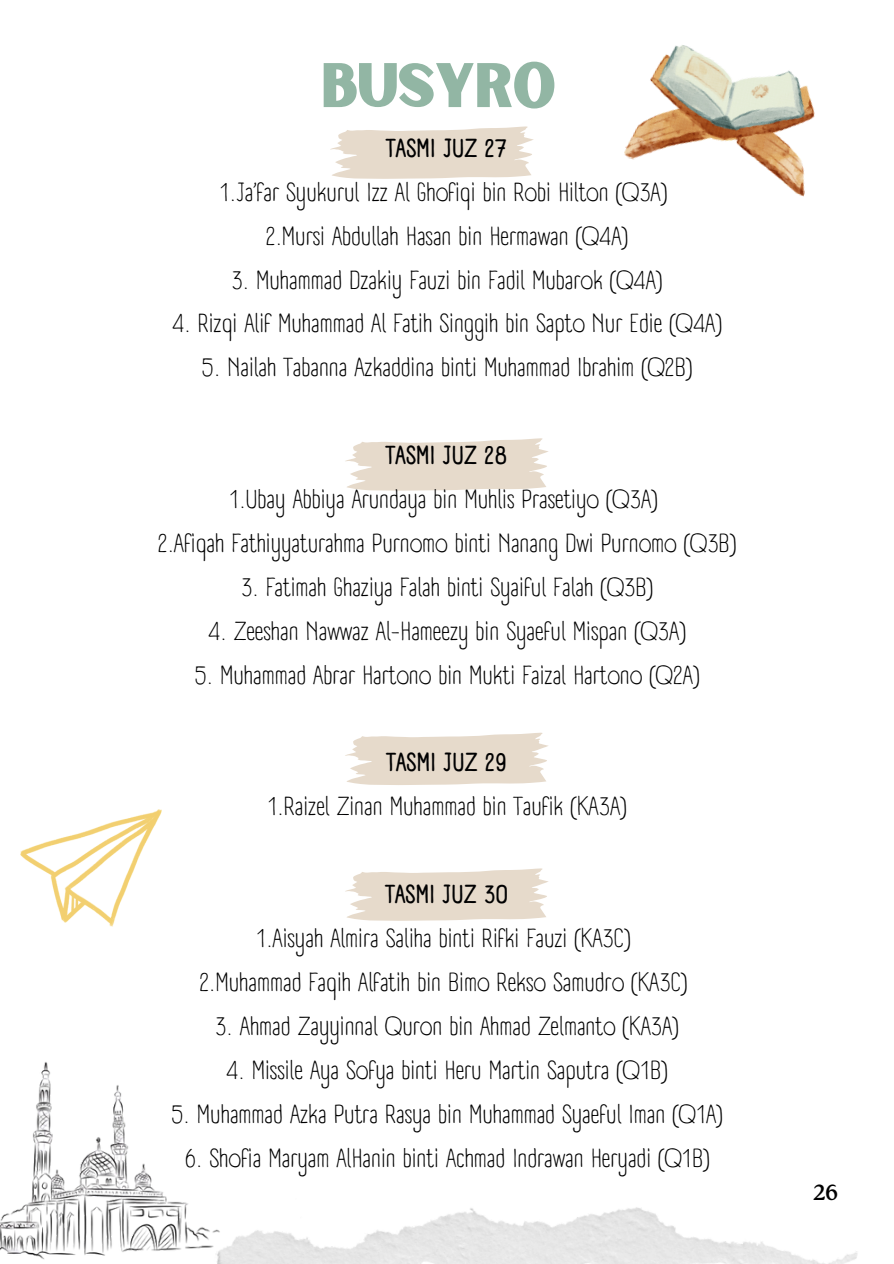
<style>
.page{position:relative;width:894px;height:1264px;background:#fff}
.page>*{position:absolute;margin:0;border:0;box-sizing:border-box;transform-origin:0 0}
.t1{font:60px "Sunborn Sans One";letter-spacing:-.02em;color:#92b6a4}
.t2{font:25.5px "A Day Without Sun Text";color:#000001}
.t3{font:700 25.5px "A Day Without Sun Text";color:#000001}
.t4{font:21.9px "Roca Two";color:#000001}
</style>
<div class="page">
<img style="left:245px;top:1207px;width:613px;height:56px">
<img style="left:21px;top:809px;width:140px;height:117px">
<img style="left:0;top:1062px;width:245px;height:201px">
<img style="left:624px;top:45px;width:191px;height:152px">
<svg style="left:345px;top:868px;width:203px;height:52px"></svg>
<svg style="left:345px;top:732px;width:203px;height:53px"></svg>
<svg style="left:345px;top:438px;width:203px;height:52px"></svg>
<svg style="left:330px;top:126px;width:203px;height:53px"></svg>
<p class="t1" style="left:320px;top:47px;width:237px">BUSYRO</p>
<p class="t3" style="left:386px;top:133px;width:122px">TASMI JUZ 27</p>
<p class="t2" style="left:219px;top:176px;width:448px">1.Ja’far Syukurul Izz Al Ghofiqi bin Robi Hilton (Q3A)</p>
<p class="t2" style="left:266px;top:220px;width:363px">2.Mursi Abdullah Hasan bin Hermawan (Q4A)</p>
<p class="t2" style="left:231px;top:264px;width:432px">3. Muhammad Dzakiy Fauzi bin Fadil Mubarok (Q4A)</p>
<p class="t2" style="left:172px;top:308px;width:550px">4. Rizqi Alif Muhammad Al Fatih Singgih bin Sapto Nur Edie (Q4A)</p>
<p class="t2" style="left:201px;top:352px;width:492px">5. Nailah Tabanna Azkaddina binti Muhammad Ibrahim (Q2B)</p>
<p class="t3" style="left:386px;top:440px;width:123px">TASMI JUZ 28</p>
<p class="t2" style="left:229px;top:484px;width:429px">1.Ubay Abbiya Arundaya bin Muhlis Prasetiyo (Q3A)</p>
<p class="t2" style="left:158px;top:527px;width:579px">2.Afiqah Fathiyyaturahma Purnomo binti Nanang Dwi Purnomo (Q3B)</p>
<p class="t2" style="left:241px;top:571px;width:413px">3. Fatimah Ghaziya Falah binti Syaiful Falah (Q3B)</p>
<p class="t2" style="left:208px;top:615px;width:478px">4. Zeeshan Nawwaz Al-Hameezy bin Syaeful Mispan (Q3A)</p>
<p class="t2" style="left:194px;top:659px;width:506px">5. Muhammad Abrar Hartono bin Mukti Faizal Hartono (Q2A)</p>
<p class="t3" style="left:386px;top:747px;width:122px">TASMI JUZ 29</p>
<p class="t2" style="left:267px;top:791px;width:360px">1.Raizel Zinan Muhammad bin Taufik (KA3A)</p>
<p class="t3" style="left:385px;top:878px;width:124px">TASMI JUZ 30</p>
<p class="t2" style="left:256px;top:922px;width:375px">1.Aisyah Almira Saliha binti Rifki Fauzi (KA3C)</p>
<p class="t2" style="left:199px;top:966px;width:489px">2.Muhammad Faqih Alfatih bin Bimo Rekso Samudro (KA3C)</p>
<p class="t2" style="left:215px;top:1010px;width:464px">3. Ahmad Zayyinnal Quron bin Ahmad Zelmanto (KA3A)</p>
<p class="t2" style="left:226px;top:1054px;width:442px">4. Missile Aya Sofya binti Heru Martin Saputra (Q1B)</p>
<p class="t2" style="left:171px;top:1098px;width:552px">5. Muhammad Azka Putra Rasya bin Muhammad Syaeful Iman (Q1A)</p>
<p class="t2" style="left:184px;top:1142px;width:526px">6. Shofia Maryam AlHanin binti Achmad Indrawan Heryadi (Q1B)</p>
<p class="t4" style="left:812px;top:1179px;width:27px">26</p>
</div>
